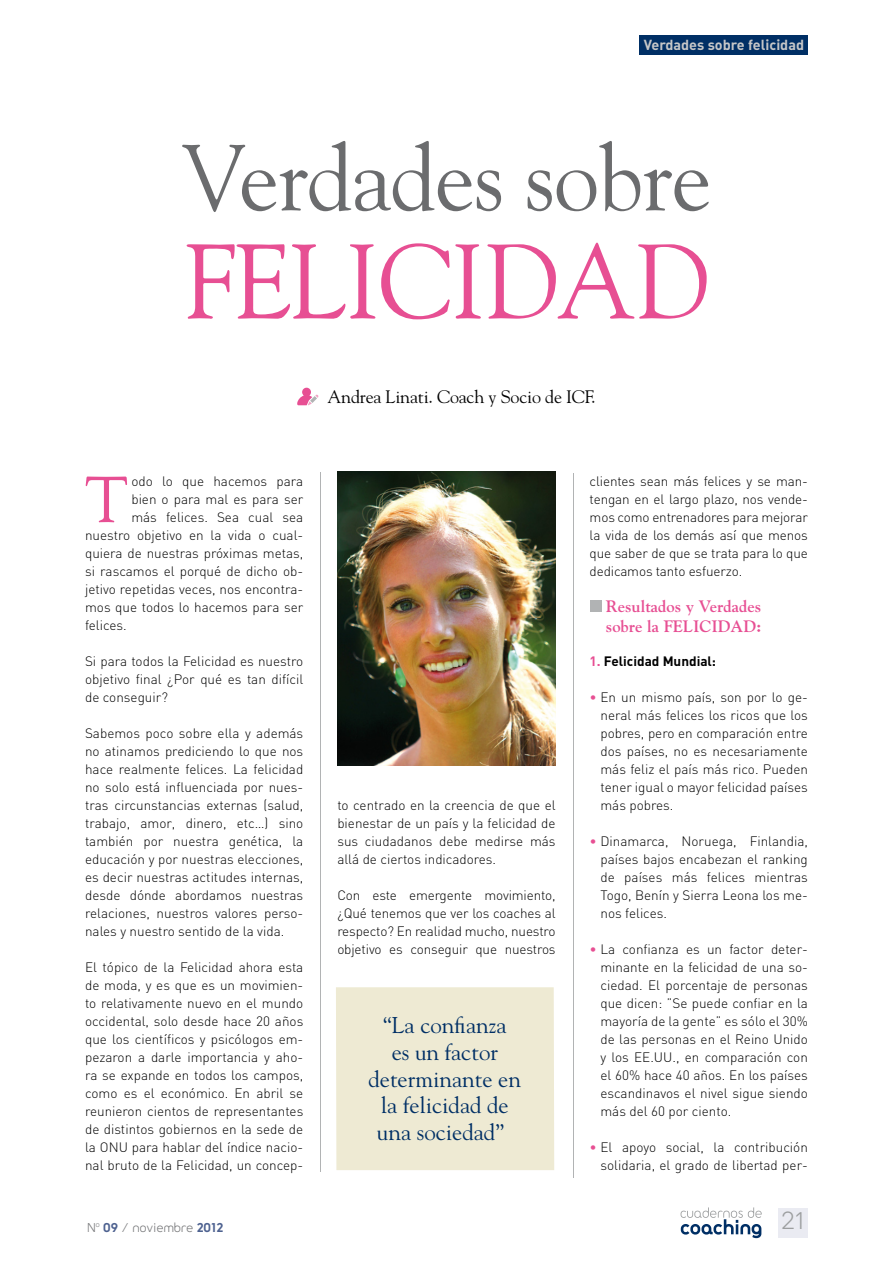
<style>
.page{position:relative;width:893px;height:1263px;background:#fff}
.page>*{position:absolute;margin:0;border:0;box-sizing:border-box;transform-origin:0 0}
.t1{font:105px "Goudy";letter-spacing:-.01em;color:#e74f93}
.t2{font:93px "Goudy";letter-spacing:-.01em;color:#6b6c6e}
.t3{font:64.65px "Goudy";color:#e74f93}
.t4{font:28.2px "DIN Light Alternate";color:#9c9e9f}
.t5{font:22.8px/26.8px "Goudy";color:#002f65;text-align:center}
.t6{font:18px "Goudy";letter-spacing:-.01em;color:#000}
.t7{font:700 16.5px/19.8px "Goudy";color:#e74f93}
.t8{font:15px "FNAC Regular";color:#7b7c7e}
.t9{font:14.4px "DIN Bold Alternate";color:#c6c7c8}
.t10{font:300 13.5px/18px "DIN";color:#000;text-align:justify}
.t11{font:700 13.5px "DIN";color:#000}
.s1{font-weight:700;color:#4e6290}
.s2{color:#e74f93}
</style>
<div class="page">
<div style="left:778px;top:1208px;width:30px;height:29px;background:#eaebf2"></div>
<svg style="left:681px;top:1207px;width:81px;height:31px"></svg>
<div style="left:639px;top:35px;width:169px;height:20px;background:#002f65"></div>
<svg style="left:297px;top:388px;width:22px;height:17px"></svg>
<hr style="left:320px;top:472px;width:1px;height:699px;background:#b1b3b4">
<hr style="left:573px;top:473px;width:1px;height:705px;background:#b1b3b4">
<div style="left:590px;top:600px;width:11px;height:12px;background:#b1b3b4"></div>
<img style="left:337px;top:472px;width:219px;height:293px">
<div style="left:336px;top:987px;width:218px;height:183px;background:#eeead3"></div>
<p class="t9" style="left:644px;top:40px;width:162px">Verdades sobre felicidad</p>
<h2 class="t2" style="left:181px;top:141px;width:532px">Verdades sobre</h2>
<h1 class="t1" style="left:185px;top:240px;width:525px">FELICIDAD</h1>
<h3 class="t6" style="left:327px;top:390px;width:270px">Andrea Linati. Coach y Socio de ICF.</h3>
<h3 class="t3" style="left:85px;top:474px;width:45px">T</h3>
<p class="t10" style="left:131px;top:474px;width:173px">odo lo que hacemos para</p>
<p class="t10" style="left:131px;top:492px;width:173px">bien o para mal es para ser</p>
<p class="t10" style="left:131px;top:510px;width:173px">más felices. Sea cual sea</p>
<p class="t10" style="left:85px;top:528px;width:220px">nuestro objetivo en la vida o cual-</p>
<p class="t10" style="left:85px;top:546px;width:220px">quiera de nuestras próximas metas,</p>
<p class="t10" style="left:85px;top:564px;width:220px">si rascamos el porqué de dicho ob-</p>
<p class="t10" style="left:85px;top:582px;width:220px">jetivo repetidas veces, nos encontra-</p>
<p class="t10" style="left:85px;top:600px;width:220px">mos que todos lo hacemos para ser</p>
<p class="t10" style="left:85px;top:618px;width:43px">felices.</p>
<p class="t10" style="left:85px;top:654px;width:220px">Si para todos la Felicidad es nuestro objetivo final ¿Por qué es tan difícil de conseguir?</p>
<p class="t10" style="left:85px;top:726px;width:220px">Sabemos poco sobre ella y además no atinamos prediciendo lo que nos hace realmente felices. La felicidad no solo está influenciada por nues&shy;tras circunstancias externas (salud, trabajo, amor, dinero, etc…) sino también por nuestra genética, la educación y por nuestras elecciones, es decir nuestras actitudes internas, desde dónde abordamos nuestras relaciones, nuestros valores perso&shy;nales y nuestro sentido de la vida.</p>
<p class="t10" style="left:85px;top:960px;width:220px">El tópico de la Felicidad ahora esta de moda, y es que es un movimien&shy;to relativamente nuevo en el mundo occidental, solo desde hace 20 años que los científicos y psicólogos em&shy;pezaron a darle importancia y aho&shy;ra se expande en todos los campos, como es el económico. En abril se reunieron cientos de representantes de distintos gobiernos en la sede de la ONU para hablar del índice nacio&shy;nal bruto de la Felicidad, un concep-</p>
<p class="t8" style="left:87px;top:1222px;width:137px">N<sup>o</sup> <span class="s1">09</span> / noviembre <span class="s1">2012</span></p>
<p class="t10" style="left:337px;top:798px;width:220px">to centrado en la creencia de que el bienestar de un país y la felicidad de sus ciudadanos debe medirse más allá de ciertos indicadores.</p>
<p class="t10" style="left:337px;top:888px;width:220px">Con este emergente movimiento, ¿Qué tenemos que ver los coaches al respecto? En realidad mucho, nuestro objetivo es conseguir que nuestros</p>
<h3 class="t5" style="left:369px;top:1013px;width:154px">“La confianza<br>es un factor determinante en la felicidad de una sociedad”</h3>
<p class="t10" style="left:590px;top:474px;width:220px">clientes sean más felices y se man&shy;tengan en el largo plazo, nos vende&shy;mos como entrenadores para mejorar la vida de los demás así que menos que saber de que se trata para lo que dedicamos tanto esfuerzo.</p>
<p class="t7" style="left:606px;top:597px;width:157px">Resultados y Verdades sobre la FELICIDAD:</p>
<p class="t11" style="left:590px;top:656px;width:128px"><span class="s2">1.</span> Felicidad Mundial:</p>
<p class="t10" style="left:600px;top:690px;width:209px;text-indent:-11px"><span class="s2">•</span> En un mismo país, son por lo ge&shy;neral más felices los ricos que los pobres, pero en comparación entre dos países, no es necesariamente más feliz el país más rico. Pueden tener igual o mayor felicidad países más pobres.</p>
<p class="t10" style="left:600px;top:834px;width:209px;text-indent:-11px"><span class="s2">•</span> Dinamarca, Noruega, Finlandia, países bajos encabezan el ranking de países más felices mientras Togo, Benín y Sierra Leona los me&shy;nos felices.</p>
<p class="t10" style="left:600px;top:942px;width:209px;text-indent:-11px"><span class="s2">•</span> La confianza es un factor deter&shy;minante en la felicidad de una so&shy;ciedad. El porcentaje de personas que dicen: ”Se puede confiar en la mayoría de la gente” es sólo el 30% de las personas en el Reino Unido y los EE.UU., en comparación con el 60% hace 40 años. En los países escandinavos el nivel sigue siendo más del 60 por ciento.</p>
<p class="t10" style="left:590px;top:1140px;width:220px;text-align:right"><span class="s2">•</span> El apoyo social, la contribución solidaria, el grado de libertad per-</p>
<h3 class="t4" style="left:779px;top:1210px;width:30px">0221</h3>
</div>
